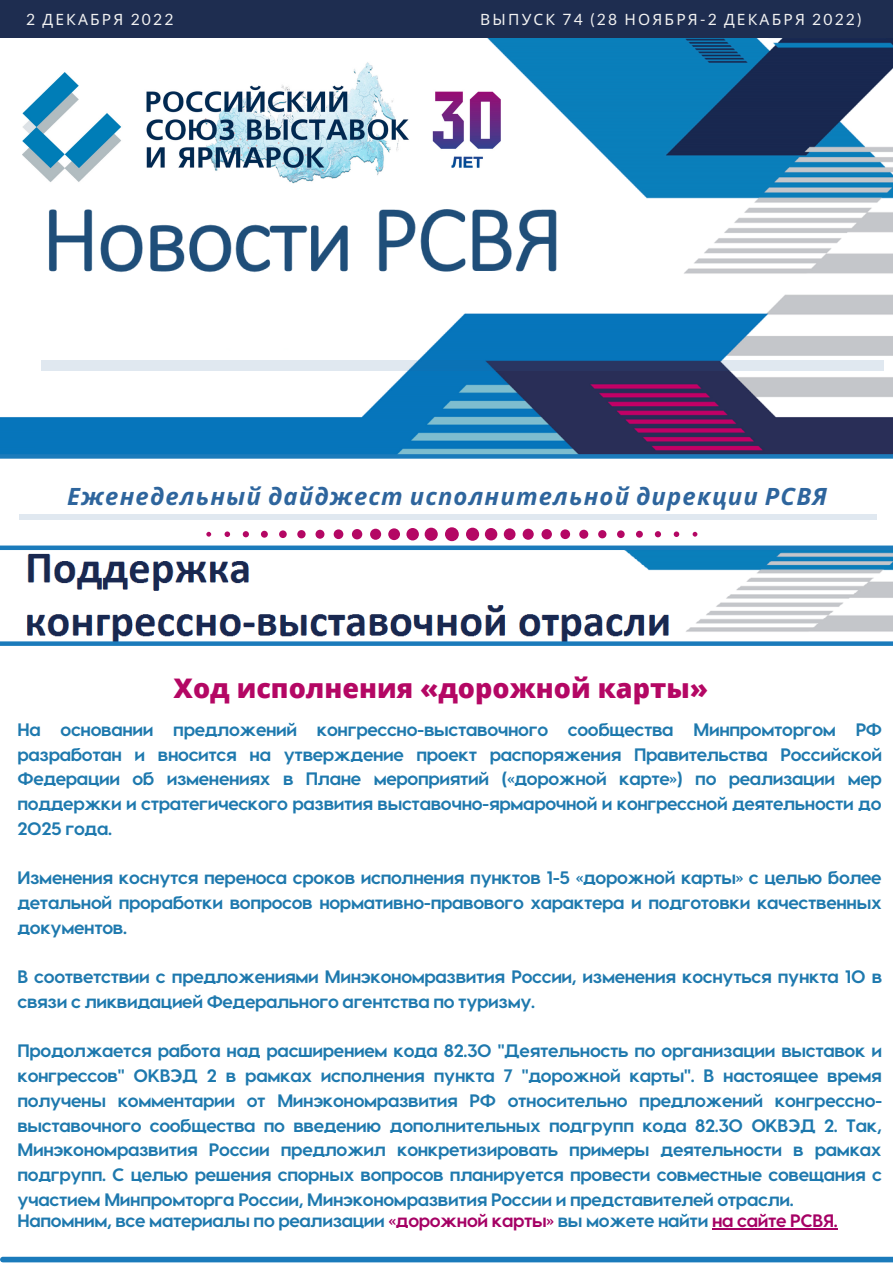
<style>
.page{position:relative;width:893px;height:1264px;background:#fff}
.page>*{position:absolute;margin:0;border:0;box-sizing:border-box;transform-origin:0 0}
.t1{font:800 27px "Open Sans";color:#b40764}
.t2{font:italic 700 23.85px "Noto Sans";letter-spacing:.05em;color:#2e659d}
.t3{font:700 18px/24.8px "Visby CF";letter-spacing:-.02em;color:#1e79ae;text-align:justify}
.t4{font:15.6px "Noto Sans";letter-spacing:.14em;color:#f2f2f2}
.s1{font-family:"Lato"}
.s2{color:#a50064}
</style>
<div class="page">
<div style="left:0;top:0;width:892px;height:38px;background:#1e2d50"></div>
<img style="left:0;top:38px;width:892px;height:416px">
<div style="left:3px;top:1256px;width:889px;height:6px;background:#1b7bbb"></div>
<img style="left:22px;top:59px;width:478px;height:125px">
<img style="left:26px;top:550px;width:866px;height:91px">
<div style="left:0;top:545px;width:892px;height:5px;background:#1b7bbb"></div>
<hr style="left:0;top:454px;width:892px;height:4px;background:#1b7bbb">
<svg style="left:41px;top:360px;width:842px;height:10px;background:#98acc4"></svg>
<div style="left:20px;top:514px;width:856px;height:5px;background:#e0e8f0"></div>
<svg style="left:206px;top:527px;width:491px;height:14px"></svg>
<div style="left:0;top:641px;width:892px;height:5px;background:#1b7bbb"></div>
<hr style="left:712px;top:1228px;width:125px;height:1px;background:#a50064">
<p class="t4" style="left:26px;top:8px;width:149px"><span class="s1">2</span> ДЕКАБРЯ <span class="s1">2022</span></p>
<p class="t4" style="left:480px;top:8px;width:383px">ВЫПУСК <span class="s1">74 (28</span> НОЯБРЯ<span class="s1">-2</span> ДЕКАБРЯ <span class="s1">2022)</span></p>
<h2 class="t2" style="left:67px;top:480px;width:761px">Еженедельный дайджест исполнительной дирекции РСВЯ</h2>
<h1 class="t1" style="left:173px;top:668px;width:536px">Ход исполнения «дорожной карты»</h1>
<p class="t3" style="left:17px;top:716px;width:866px">На основании предложений конгрессно-выставочного сообщества Минпромторгом РФ разработан и вносится на утверждение проект распоряжения Правительства Российской Федерации об изменениях в Плане мероприятий («дорожной карте») по реализации мер поддержки и стратегического развития выставочно-ярмарочной и конгрессной деятельности до 2025 года.</p>
<p class="t3" style="left:17px;top:864px;width:865px">Изменения коснутся переноса сроков исполнения пунктов 1-5 «дорожной карты» с целью более детальной проработки вопросов нормативно-правового характера и подготовки качественных документов.</p>
<p class="t3" style="left:17px;top:963px;width:866px">В соответствии с предложениями Минэкономразвития России, изменения коснуться пункта 10 в связи с ликвидацией Федерального агентства по туризму.</p>
<p class="t3" style="left:17px;top:1037px;width:866px">Продолжается работа над расширением кода 82.30 "Деятельность по организации выставок и конгрессов" ОКВЭД 2 в рамках исполнения пункта 7 "дорожной карты". В настоящее время получены комментарии от Минэкономразвития РФ относительно предложений конгрессно&shy;выставочного сообщества по введению дополнительных подгрупп кода 82.30 ОКВЭД 2. Так, Минэкономразвития России предложил конкретизировать примеры деятельности в рамках подгрупп. С целью решения спорных вопросов планируется провести совместные совещания с участием Минпромторга России, Минэкономразвития России и представителей отрасли.</p>
<p class="t3" style="left:17px;top:1207px;width:821px">Напомним, все материалы по реализации <span class="s2">«дорожной карты»</span> вы можете найти <span class="s2">на сайте РСВЯ.</span></p>
</div>
